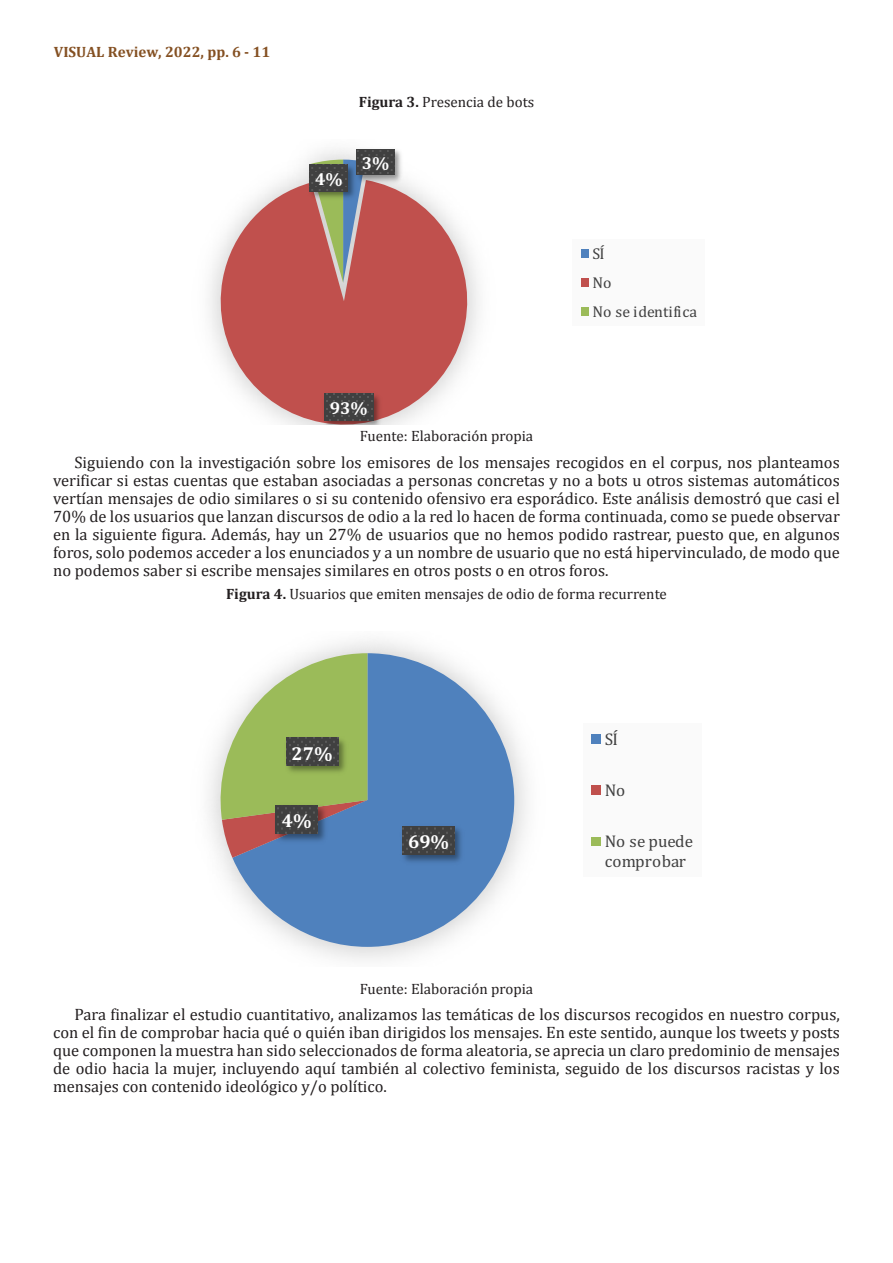
<style>
.page{position:relative;width:893px;height:1263px;background:#fff}
.page>*{position:absolute;margin:0;border:0;box-sizing:border-box;transform-origin:0 0}
.t1{font:700 19.05px "Cambria";color:#fff}
.t2{font:700 17.55px "Cambria";color:#fff}
.t3{font:17.1px/20px "Cambria";color:#404040}
.Parrafos-siguientes{font:16.5px/18px "Cambria";color:#231f20;text-align:justify}
.t4{font:15.9px/29.1px "Cambria";color:#404040}
.Fuente-Tablas{font:15px "Cambria";color:#231f20}
.t5{font:700 15px "Cambria";color:#845022}
.s1{font-weight:700}
</style>
<div class="page">
<img style="left:287px;top:149px;width:66px;height:31px">
<svg style="left:211px;top:180px;width:266px;height:244px;fill:#c0504d"></svg>
<svg style="left:310px;top:160px;width:55px;height:123px;background:#ad8275"></svg>
<img style="left:353px;top:149px;width:53px;height:37px">
<svg style="left:357px;top:149px;width:37px;height:26px"></svg>
<img style="left:321px;top:390px;width:64px;height:34px">
<svg style="left:324px;top:394px;width:49px;height:26px"></svg>
<img style="left:306px;top:161px;width:53px;height:42px">
<svg style="left:310px;top:165px;width:38px;height:26px"></svg>
<div style="left:572px;top:240px;width:132px;height:86px;background:#fafafa"></div>
<div style="left:581px;top:249px;width:8px;height:9px;background:#4f81bd"></div>
<div style="left:581px;top:278px;width:8px;height:9px;background:#c0504d"></div>
<div style="left:581px;top:307px;width:8px;height:9px;background:#9bbb59"></div>
<img style="left:307px;top:645px;width:221px;height:315px">
<img style="left:200px;top:640px;width:207px;height:220px">
<svg style="left:232px;top:653px;width:282px;height:294px;fill:#4f81bd"></svg>
<svg style="left:211px;top:653px;width:156px;height:205px"></svg>
<img style="left:398px;top:822px;width:69px;height:45px">
<svg style="left:402px;top:826px;width:53px;height:29px;background:#434343"></svg>
<img style="left:272px;top:802px;width:58px;height:44px">
<svg style="left:276px;top:805px;width:42px;height:29px"></svg>
<img style="left:282px;top:734px;width:69px;height:44px">
<svg style="left:286px;top:738px;width:53px;height:27px"></svg>
<div style="left:583px;top:724px;width:119px;height:153px;background:#fafafa"></div>
<div style="left:591px;top:734px;width:10px;height:10px;background:#4f81bd"></div>
<div style="left:591px;top:785px;width:10px;height:10px;background:#c0504d"></div>
<div style="left:591px;top:837px;width:10px;height:8px;background:#9bbb59"></div>
<p class="t5" style="left:54px;top:41px;width:218px">VISUAL Review, 2022, pp. 6 - 11</p>
<p class="Fuente-Tablas" style="left:359px;top:93px;width:177px"><span class="s1">Figura 3.</span> Presencia de bots</p>
<p class="t2" style="left:315px;top:167px;width:29px">4%</p>
<p class="t2" style="left:362px;top:151px;width:29px">3%</p>
<p class="t2" style="left:330px;top:396px;width:40px">93%</p>
<p class="t4" style="left:593px;top:239px;width:106px">SÍ<br>No<br>No se identifica</p>
<p class="Fuente-Tablas" style="left:360px;top:427px;width:175px">Fuente: Elaboración propia</p>
<p class="Parrafos-siguientes" style="left:53px;top:453px;width:788px;text-indent:21px">Siguiendo con la investigación sobre los emisores de los mensajes recogidos en el corpus, nos planteamos verificar si estas cuentas que estaban asociadas a personas concretas y no a bots u otros sistemas automáticos vertían mensajes de odio similares o si su contenido ofensivo era esporádico. Este análisis demostró que casi el 70% de los usuarios que lanzan discursos de odio a la red lo hacen de forma continuada, como se puede observar en la siguiente figura. Además, hay un 27% de usuarios que no hemos podido rastrear, puesto que, en algunos foros, solo podemos acceder a los enunciados y a un nombre de usuario que no está hipervinculado, de modo que no podemos saber si escribe mensajes similares en otros posts o en otros foros.</p>
<p class="Fuente-Tablas" style="left:226px;top:585px;width:442px"><span class="s1">Figura 4.</span> Usuarios que emiten mensajes de odio de forma recurrente</p>
<p class="t1" style="left:292px;top:740px;width:43px">27%</p>
<p class="t1" style="left:282px;top:807px;width:31px">4%</p>
<p class="t1" style="left:408px;top:828px;width:43px">69%</p>
<p class="t3" style="left:605px;top:729px;width:15px">SÍ</p>
<p class="t3" style="left:605px;top:780px;width:22px">No</p>
<p class="t3" style="left:605px;top:831px;width:90px">No se puede comprobar</p>
<p class="Fuente-Tablas" style="left:360px;top:979px;width:175px">Fuente: Elaboración propia</p>
<p class="Parrafos-siguientes" style="left:53px;top:1005px;width:788px;text-indent:21px">Para finalizar el estudio cuantitativo, analizamos las temáticas de los discursos recogidos en nuestro corpus, con el fin de comprobar hacia qué o quién iban dirigidos los mensajes. En este sentido, aunque los tweets y posts que componen la muestra han sido seleccionados de forma aleatoria, se aprecia un claro predominio de mensajes de odio hacia la mujer, incluyendo aquí también al colectivo feminista, seguido de los discursos racistas y los mensajes con contenido ideológico y/o político.</p>
</div>
